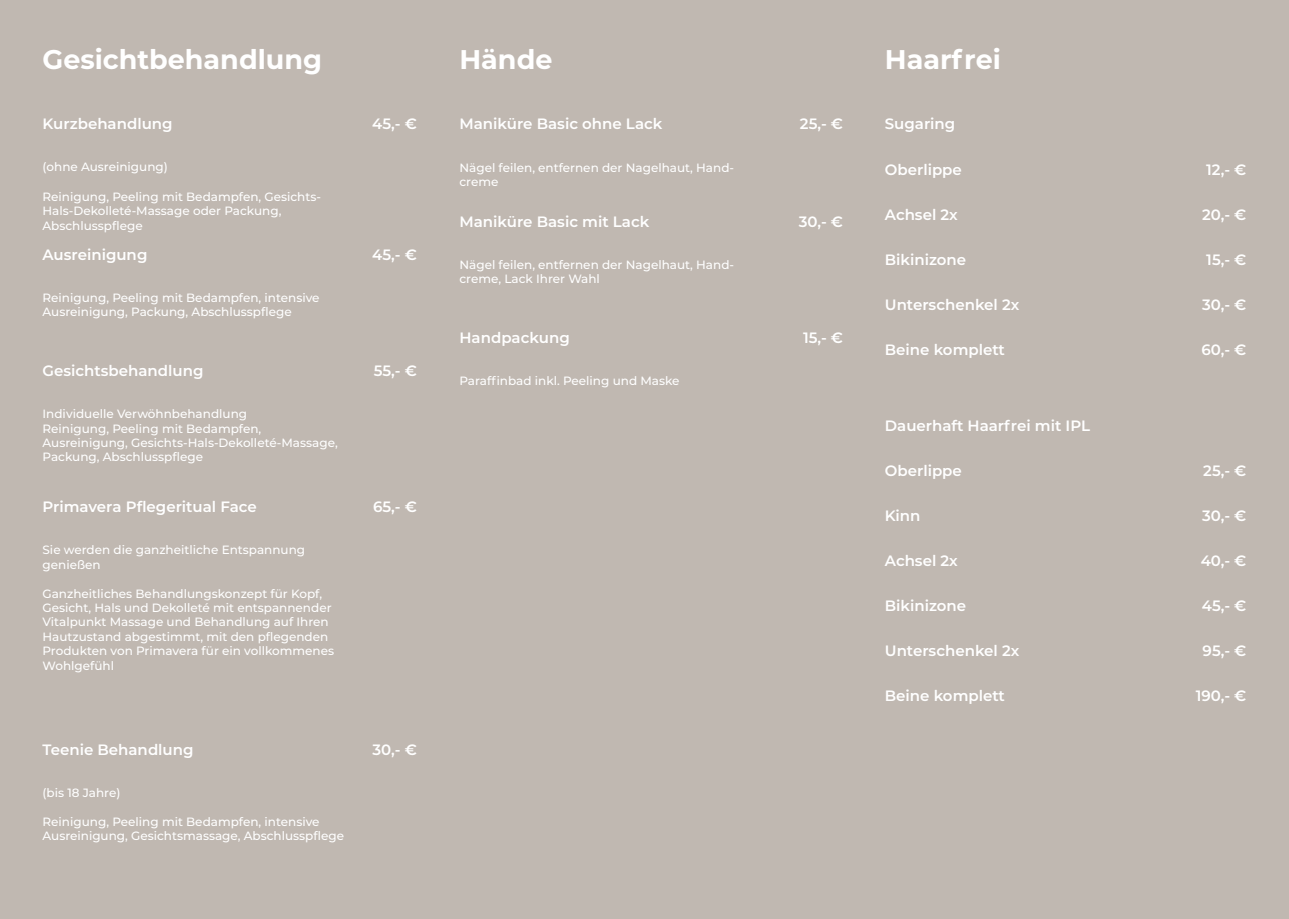
<style>
.page{position:relative;width:1289px;height:919px;background:#fff}
.page>*{position:absolute;margin:0;border:0;box-sizing:border-box;transform-origin:0 0}
.t1{font:700 27px "Montserrat";color:#fff}
.t2{font:600 15px "Montserrat";color:#fff}
.t3{font:500 12px/14.4px "Montserrat";color:#fff}
</style>
<div class="page">
<div style="left:0;top:0;width:1288px;height:918px;background:#c0b8b1"></div>
<h1 class="t1" style="left:43px;top:40px;width:281px">Gesichtbehandlung</h1>
<h1 class="t1" style="left:884px;top:40px;width:117px">Haarfrei</h1>
<h1 class="t1" style="left:459px;top:40px;width:95px">Hände</h1>
<p class="t2" style="left:43px;top:113px;width:132px">Kurzbehandlung</p>
<p class="t2" style="left:372px;top:113px;width:46px">45,- €</p>
<p class="t3" style="left:43px;top:159px;width:127px">(ohne Ausreinigung)</p>
<p class="t3" style="left:43px;top:189px;width:280px">Reinigung, Peeling mit Bedampfen, Gesichts-<br>Hals-Dekolleté-Massage oder Packung,<br>Abschlusspflege</p>
<p class="t2" style="left:43px;top:243px;width:106px">Ausreinigung</p>
<p class="t2" style="left:372px;top:243px;width:46px">45,- €</p>
<p class="t3" style="left:43px;top:290px;width:278px">Reinigung, Peeling mit Bedampfen, intensive<br>Ausreinigung, Packung, Abschlusspflege</p>
<p class="t2" style="left:43px;top:360px;width:162px">Gesichtsbehandlung</p>
<p class="t2" style="left:374px;top:360px;width:45px">55,- €</p>
<p class="t3" style="left:43px;top:406px;width:297px">Individuelle Verwöhnbehandlung<br>Reinigung, Peeling mit Bedampfen, Ausreinigung, Gesichts-Hals-Dekolleté-Massage, Packung, Abschlusspflege</p>
<p class="t2" style="left:43px;top:496px;width:216px">Primavera Pflegeritual Face</p>
<p class="t2" style="left:373px;top:496px;width:45px">65,- €</p>
<p class="t3" style="left:43px;top:542px;width:264px">Sie werden die ganzheitliche Entspannung genießen</p>
<p class="t3" style="left:43px;top:585px;width:293px">Ganzheitliches Behandlungskonzept für Kopf, Gesicht, Hals und Dekolleté mit entspannender Vitalpunkt Massage und Behandlung auf Ihren Hautzustand abgestimmt, mit den pflegenden Produkten von Primavera für ein vollkommenes Wohlgefühl</p>
<p class="t2" style="left:43px;top:738px;width:153px">Teenie Behandlung</p>
<p class="t2" style="left:372px;top:738px;width:46px">30,- €</p>
<p class="t3" style="left:43px;top:785px;width:79px">(bis 18 Jahre)</p>
<p class="t3" style="left:43px;top:813px;width:303px">Reinigung, Peeling mit Bedampfen, intensive<br>Ausreinigung, Gesichtsmassage, Abschlusspflege</p>
<p class="t2" style="left:459px;top:113px;width:204px">Maniküre Basic ohne Lack</p>
<p class="t2" style="left:800px;top:113px;width:45px">25,- €</p>
<p class="t3" style="left:459px;top:160px;width:276px">Nägel feilen, entfernen der Nagelhaut, Hand&shy;creme</p>
<p class="t2" style="left:459px;top:211px;width:191px">Maniküre Basic mit Lack</p>
<p class="t2" style="left:798px;top:211px;width:46px">30,- €</p>
<p class="t3" style="left:459px;top:257px;width:276px">Nägel feilen, entfernen der Nagelhaut, Hand&shy;creme, Lack Ihrer Wahl</p>
<p class="t2" style="left:459px;top:327px;width:112px">Handpackung</p>
<p class="t2" style="left:803px;top:327px;width:42px">15,- €</p>
<p class="t3" style="left:459px;top:373px;width:222px">Paraffinbad inkl. Peeling und Maske</p>
<p class="t2" style="left:884px;top:113px;width:72px">Sugaring</p>
<p class="t2" style="left:884px;top:158px;width:79px">Oberlippe</p>
<p class="t2" style="left:1206px;top:158px;width:42px">12,- €</p>
<p class="t2" style="left:884px;top:203px;width:74px">Achsel 2x</p>
<p class="t2" style="left:1202px;top:203px;width:46px">20,- €</p>
<p class="t2" style="left:884px;top:248px;width:83px">Bikinizone</p>
<p class="t2" style="left:1206px;top:248px;width:42px">15,- €</p>
<p class="t2" style="left:884px;top:293px;width:136px">Unterschenkel 2x</p>
<p class="t2" style="left:1202px;top:293px;width:46px">30,- €</p>
<p class="t2" style="left:884px;top:338px;width:122px">Beine komplett</p>
<p class="t2" style="left:1201px;top:338px;width:46px">60,- €</p>
<p class="t2" style="left:884px;top:414px;width:207px">Dauerhaft Haarfrei mit IPL</p>
<p class="t2" style="left:884px;top:459px;width:79px">Oberlippe</p>
<p class="t2" style="left:1203px;top:459px;width:45px">25,- €</p>
<p class="t2" style="left:884px;top:504px;width:37px">Kinn</p>
<p class="t2" style="left:1202px;top:504px;width:46px">30,- €</p>
<p class="t2" style="left:884px;top:549px;width:74px">Achsel 2x</p>
<p class="t2" style="left:1200px;top:549px;width:47px">40,- €</p>
<p class="t2" style="left:884px;top:594px;width:83px">Bikinizone</p>
<p class="t2" style="left:1201px;top:594px;width:46px">45,- €</p>
<p class="t2" style="left:884px;top:639px;width:136px">Unterschenkel 2x</p>
<p class="t2" style="left:1202px;top:639px;width:45px">95,- €</p>
<p class="t2" style="left:884px;top:684px;width:122px">Beine komplett</p>
<p class="t2" style="left:1195px;top:684px;width:52px">190,- €</p>
</div>
